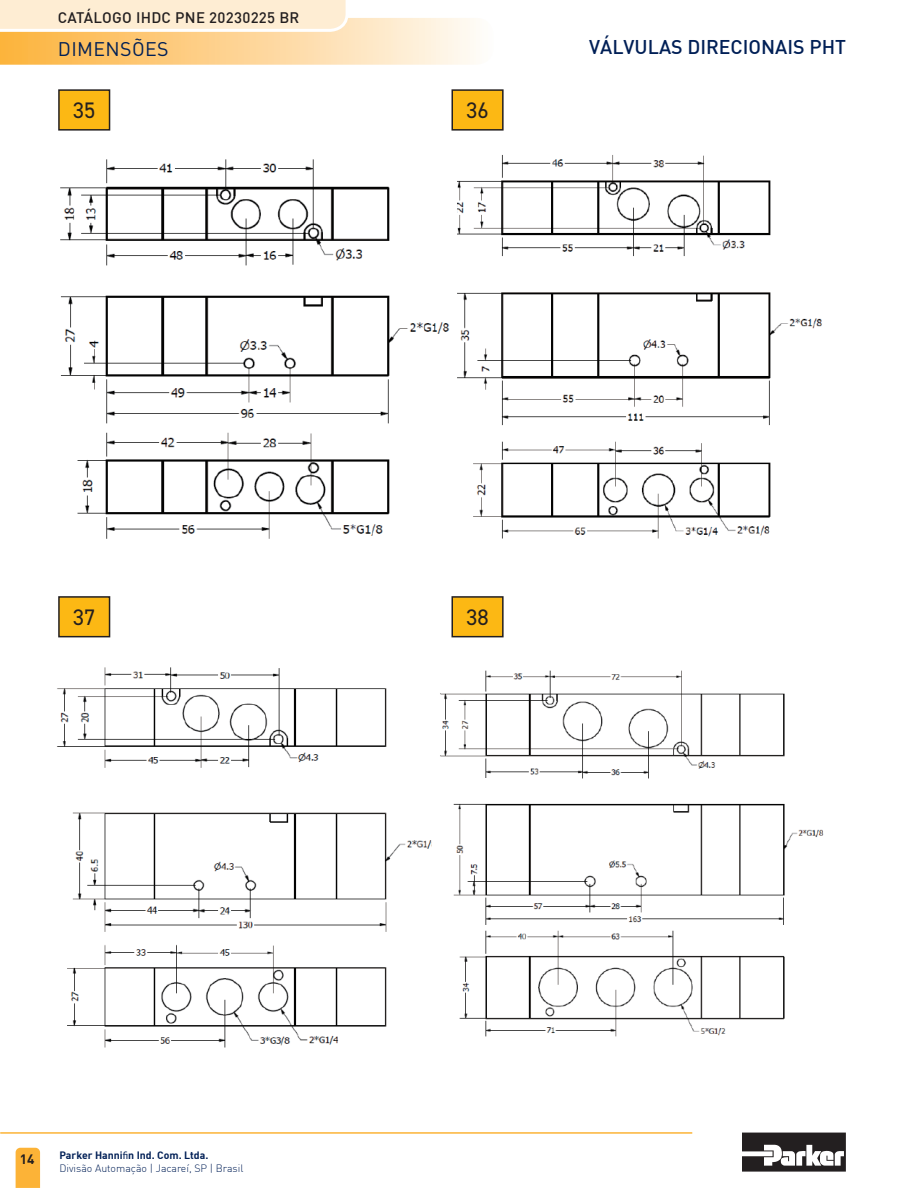
<style>
.page{position:relative;width:918px;height:1188px;background:#fff}
.page>*{position:absolute;margin:0;border:0;box-sizing:border-box;transform-origin:0 0}
.t1{font:22.5px "DIN2014";color:#231f20}
.t2{font:500 19.5px "DIN";color:#001f56}
.t3{font:19.5px "DINOT";letter-spacing:.02em;color:#001f56}
.t4{font:500 15px "DIN";letter-spacing:.02em;color:#231f20}
.t5{font:700 13.5px "DINOT";color:#231f20}
.t6{font:300 10.5px/12.6px "DIN";color:#001f56}
.s1{font-weight:700}
.s2{font-family:"Myriad Pro";font-weight:400}
</style>
<div class="page">
<svg style="left:16px;top:1148px;width:24px;height:40px"></svg>
<svg style="left:742px;top:1133px;width:104px;height:39px"></svg>
<hr style="left:0;top:1132px;width:692px;height:2px;background:#fcb337">
<img style="left:457px;top:155px;width:365px;height:384px">
<div style="left:59px;top:90px;width:51px;height:40px;background:#fcb814"></div>
<div style="left:58px;top:89px;width:52px;height:42px;border:2px solid #231f20"></div>
<div style="left:59px;top:597px;width:51px;height:40px;background:#fcb814"></div>
<div style="left:58px;top:596px;width:52px;height:41px;border:2px solid #231f20"></div>
<div style="left:452px;top:90px;width:51px;height:40px;background:#fcb814"></div>
<div style="left:452px;top:89px;width:52px;height:42px;border:2px solid #231f20"></div>
<div style="left:452px;top:597px;width:51px;height:40px;background:#fcb814"></div>
<div style="left:452px;top:596px;width:52px;height:41px;border:2px solid #231f20"></div>
<img style="left:60px;top:159px;width:390px;height:380px">
<img style="left:57px;top:667px;width:375px;height:381px">
<img style="left:440px;top:670px;width:384px;height:367px">
<svg style="left:0;top:0;width:476px;height:65px;background:#fde2b8"></svg>
<h3 class="t4" style="left:58px;top:8px;width:243px">CATÁLOGO IHDC PNE 20230225 BR</h3>
<h2 class="t3" style="left:58px;top:36px;width:112px">DIMENSÕES</h2>
<h1 class="t1" style="left:73px;top:96px;width:24px">35</h1>
<h1 class="t1" style="left:466px;top:96px;width:24px">36</h1>
<h2 class="t2" style="left:589px;top:34px;width:258px">VÁLVULAS DIRECIONAIS PHT</h2>
<h1 class="t1" style="left:73px;top:603px;width:24px">37</h1>
<h1 class="t1" style="left:466px;top:603px;width:24px">38</h1>
<p class="t5" style="left:20px;top:1150px;width:16px">14</p>
<p class="t6" style="left:59px;top:1149px;width:185px"><span class="s1">Parker Hanni</span><span class="s2">fi</span><span class="s1">n Ind. Com. Ltda.<br></span>Divisão Automação | Jacareí, SP | Brasil</p>
</div>
